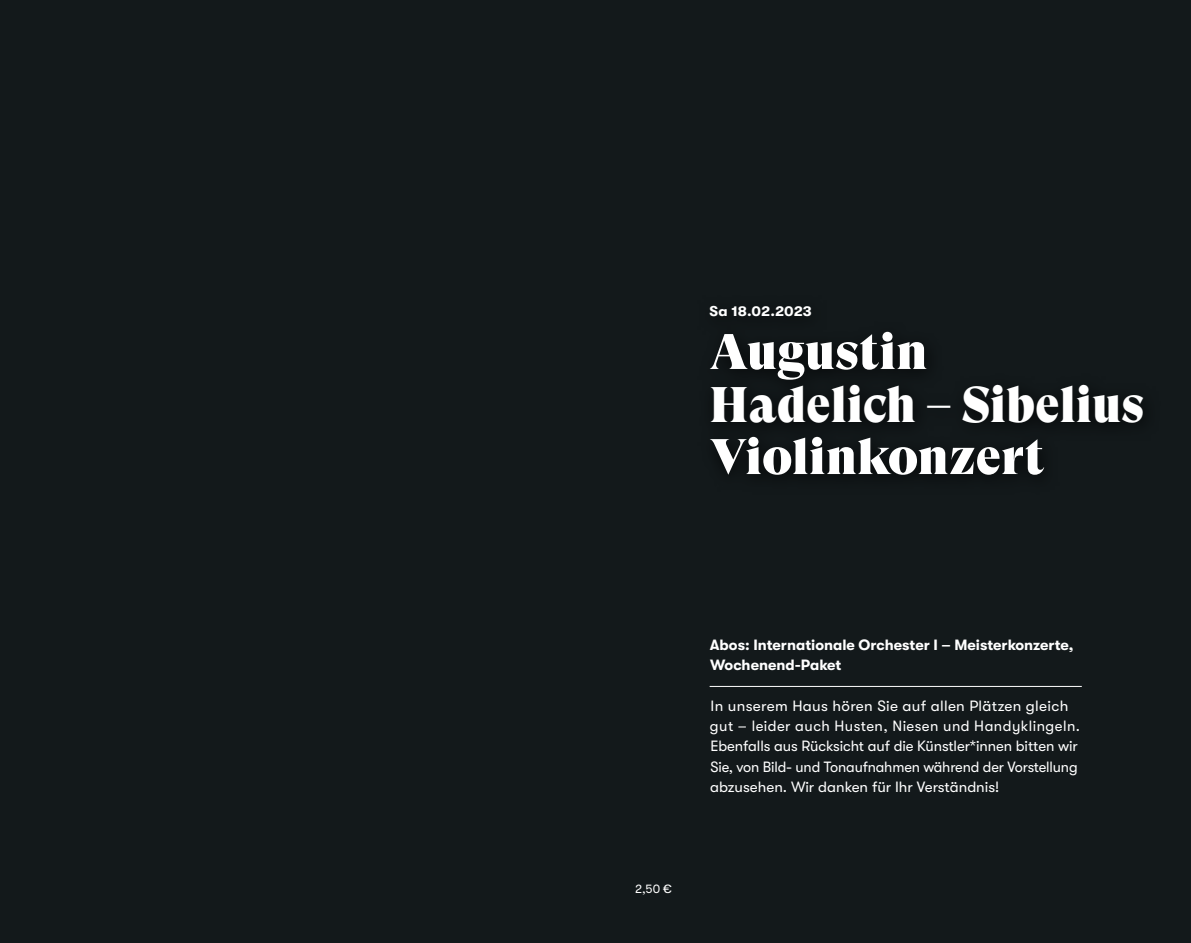
<style>
.page{position:relative;width:1191px;height:943px;background:#13191b}
.page>*{position:absolute;margin:0;border:0;box-sizing:border-box;transform-origin:0 0}
.t1{font:49.88px/52.5px "GT Super Display Super";color:#fff}
.t2{font:14.88px/20.3px "GT Walsheim";color:#fff}
.t3{font:700 14.88px/20.3px "GT Walsheim";color:#fff}
.t4{font:700 14.17px "GT Walsheim";letter-spacing:.005em;color:#fff;scale:1.05 1}
.t5{font:12.25px "GT Walsheim";color:#fff}
</style>
<div class="page">
<hr style="left:709px;top:686px;width:372px;height:1px;background:#fff">
<p class="t4" style="left:709px;top:303px;width:99px">Sa 18.02.2023</p>
<h1 class="t1" style="left:709px;top:326px;width:436px">Augustin<br>Hadelich – Sibelius<br>Violinkonzert</h1>
<p class="t5" style="left:635px;top:881px;width:39px">2,50 €</p>
<p class="t3" style="left:710px;top:634px;width:365px">Abos: Internationale Orchester I – Meisterkonzerte,<br>Wochenend-Paket</p>
<p class="t2" style="left:710px;top:695px;width:372px">In unserem Haus hören Sie auf allen Plätzen gleich gut – leider auch Husten, Niesen und Handyklingeln.<br>Ebenfalls aus Rücksicht auf die Künstler*innen bitten wir Sie, von Bild- und Tonaufnahmen während der Vorstellung abzusehen. Wir danken für Ihr Verständnis!</p>
</div>
